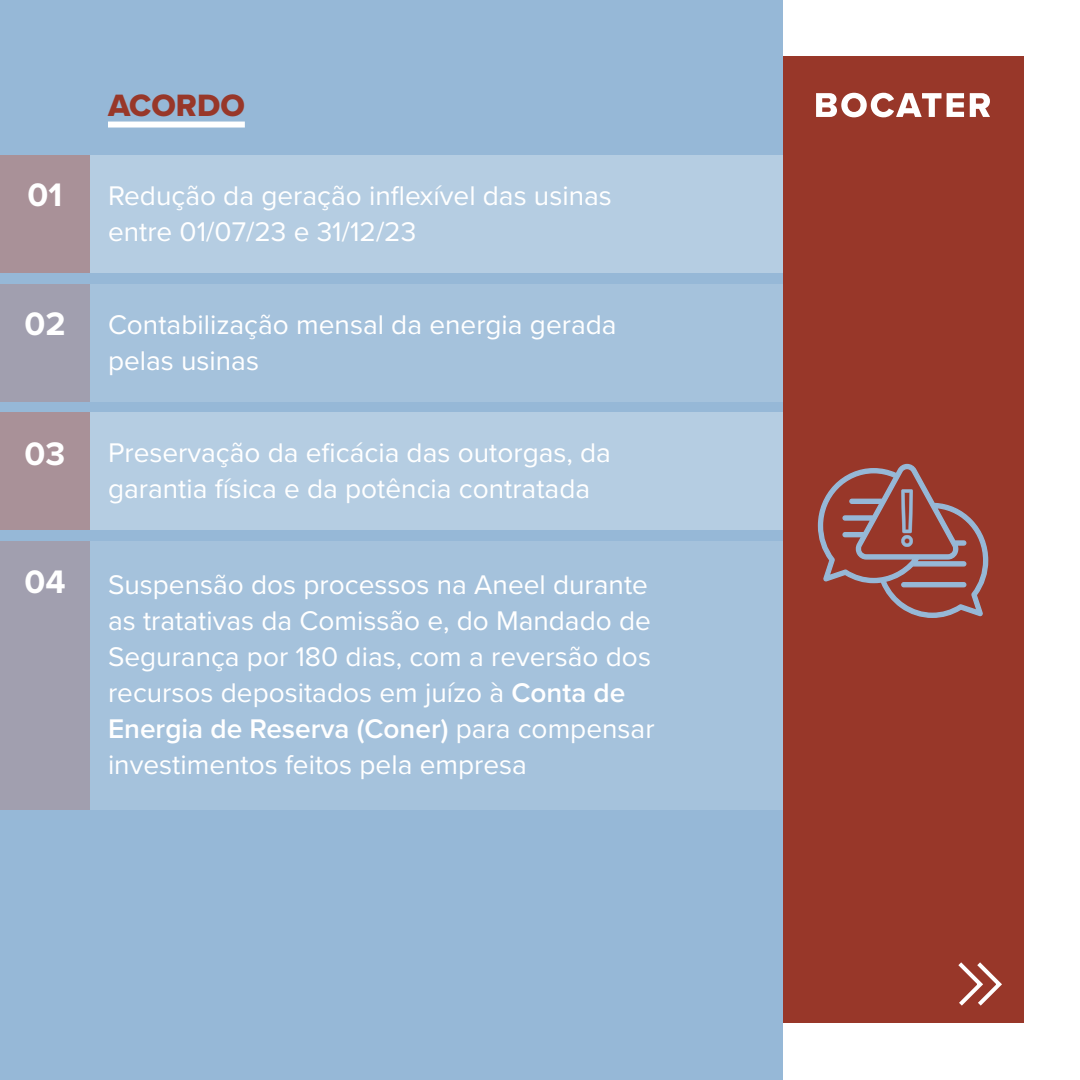
<style>
.page{position:relative;width:1080px;height:1080px;background:#fff}
.page>*{position:absolute;margin:0;border:0;box-sizing:border-box;transform-origin:0 0}
.t1{font:700 33.8px "Proxima Nova";color:#fff}
.t2{font:32px "Proxima Nova Extrabld";color:#983729}
.t3{font:28px/36px "Proxima Nova";color:#fff}
.s1{font-weight:600}
</style>
<div class="page">
<div style="left:50px;top:57px;width:973px;height:966px;background:#983729"></div>
<div style="left:0;top:0;width:783px;height:1080px;background:#96b8d7"></div>
<svg style="left:958px;top:962px;width:44px;height:44px"></svg>
<div style="left:108px;top:122px;width:137px;height:6px;background:#fff"></div>
<svg style="left:816px;top:93px;width:174px;height:24px"></svg>
<div style="left:0;top:155px;width:783px;height:118px;background:#b5cde2"></div>
<div style="left:0;top:412px;width:783px;height:118px;background:#b5cde2"></div>
<div style="left:0;top:541px;width:783px;height:269px;background:#a5c2dc"></div>
<div style="left:0;top:284px;width:783px;height:117px;background:#a5c2dc"></div>
<div style="left:0;top:155px;width:90px;height:118px;background:#a99198"></div>
<div style="left:0;top:412px;width:90px;height:118px;background:#a99198"></div>
<div style="left:0;top:541px;width:90px;height:269px;background:#a19faf"></div>
<div style="left:0;top:284px;width:90px;height:117px;background:#a19faf"></div>
<svg style="left:818px;top:464px;width:170px;height:154px"></svg>
<p class="t2" style="left:108px;top:81px;width:138px">ACORDO</p>
<p class="t1" style="left:28px;top:169px;width:36px">01</p>
<p class="t3" style="left:108px;top:176px;width:505px">Redução da geração inflexível das usinas entre 01/07/23 e 31/12/23</p>
<p class="t1" style="left:24px;top:299px;width:43px">02</p>
<p class="t3" style="left:108px;top:305px;width:510px">Contabilização mensal da energia gerada pelas usinas</p>
<p class="t1" style="left:25px;top:428px;width:42px">03</p>
<p class="t3" style="left:108px;top:434px;width:505px">Preservação da eficácia das outorgas, da garantia física e da potência contratada</p>
<p class="t1" style="left:24px;top:557px;width:43px">04</p>
<p class="t3" style="left:108px;top:565px;width:548px">Suspensão dos processos na Aneel durante as tratativas da Comissão e, do Mandado de Segurança por 180 dias, com a reversão dos recursos depositados em juízo à <span class="s1">Conta de Energia de Reserva (Coner)</span> para compensar investimentos feitos pela empresa</p>
</div>
